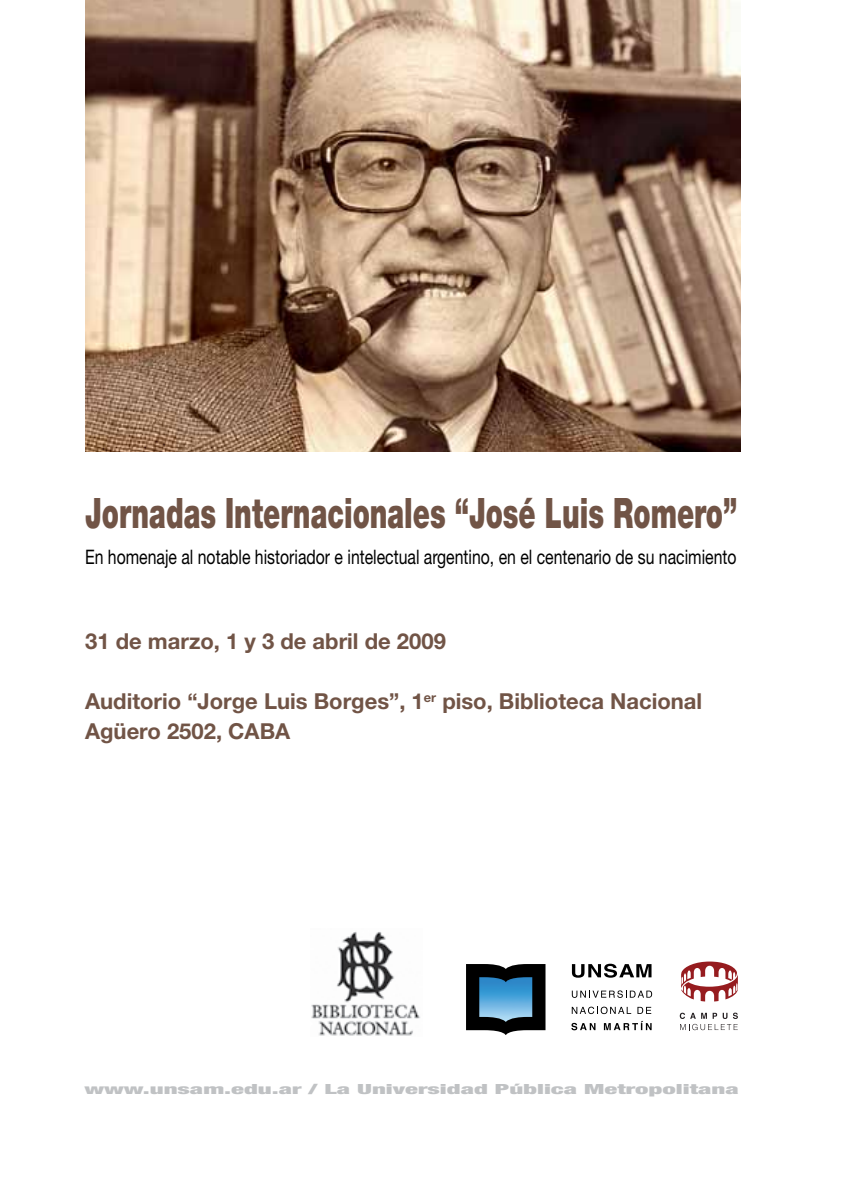
<style>
.page{position:relative;width:851px;height:1191px;background:#fff}
.page>*{position:absolute;margin:0;border:0;box-sizing:border-box;transform-origin:0 0}
.t1{font:900 42px "Helvetica Neue";color:#715446;scale:.65 1}
.t2{font:700 22px/30px "Helvetica Neue";color:#715446}
.t3{font:20px "Helvetica Neue";color:#000;scale:.79 1}
.t4{font:900 condensed 14px "Helvetica Neue";color:#c0c2c4;scale:1.91 1}
</style>
<div class="page">
<img style="left:85px;top:0;width:655px;height:451px">
<img style="left:311px;top:931px;width:109px;height:105px">
<svg style="left:679px;top:1012px;width:58px;height:18px"></svg>
<svg style="left:681px;top:961px;width:56px;height:40px"></svg>
<svg style="left:571px;top:990px;width:81px;height:8px"></svg>
<svg style="left:571px;top:1006px;width:60px;height:8px"></svg>
<svg style="left:637px;top:1006px;width:14px;height:8px"></svg>
<svg style="left:571px;top:1022px;width:24px;height:8px"></svg>
<svg style="left:603px;top:1021px;width:48px;height:9px"></svg>
<svg style="left:572px;top:963px;width:79px;height:14px"></svg>
<svg style="left:466px;top:964px;width:79px;height:71px;background:#335064"></svg>
<h1 class="t1" style="left:85px;top:487px;width:1004px">Jornadas Internacionales “José Luis Romero”</h1>
<p class="t3" style="left:85px;top:545px;width:826px">En homenaje al notable historiador e intelectual argentino, en el centenario de su nacimiento</p>
<p class="t2" style="left:85px;top:626px;width:362px">31 de marzo, 1 y 3 de abril de 2009</p>
<p class="t2" style="left:85px;top:686px;width:618px">Auditorio “Jorge Luis Borges”, 1<sup>er</sup> piso, Biblioteca Nacional<br>Agüero 2502, CABA</p>
<p class="t4" style="left:84px;top:1080px;width:344px">www.unsam.edu.ar / La Universidad Pública Metropolitana</p>
</div>
